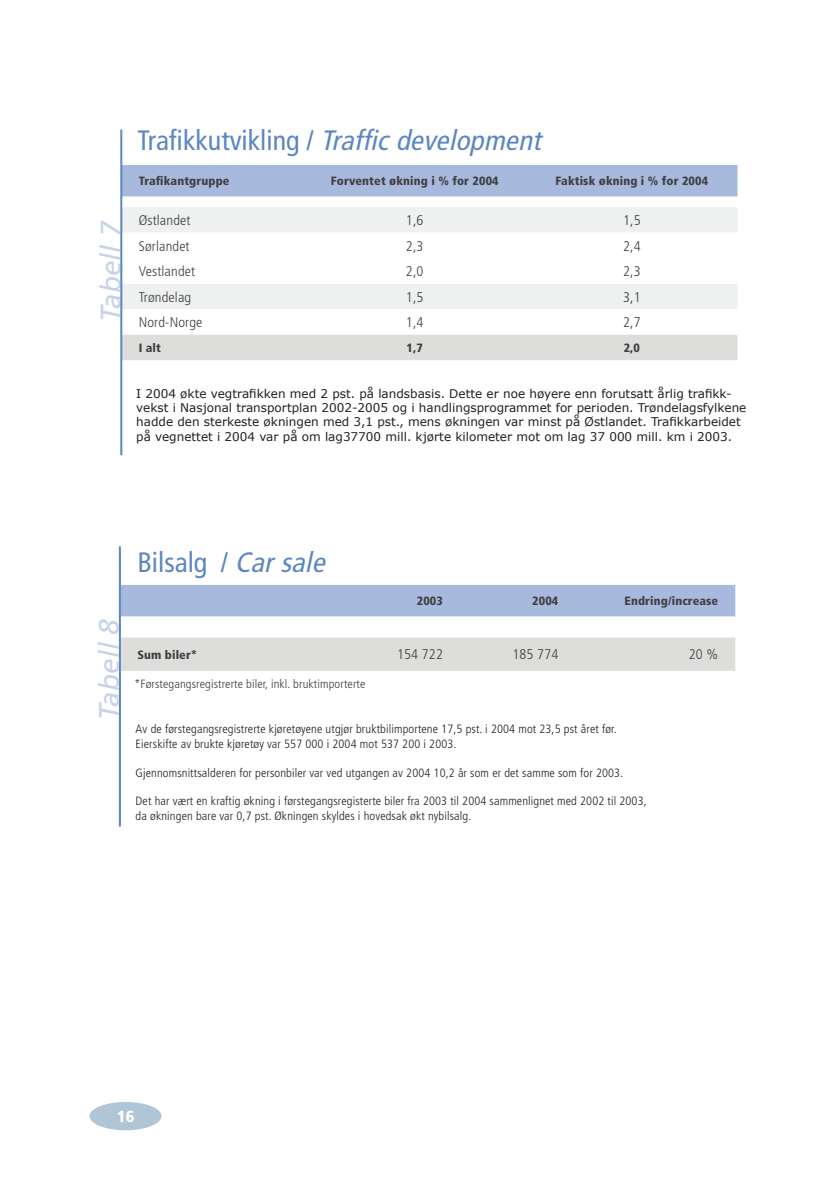
<style>
.page{position:relative;width:840px;height:1191px;background:#fff}
.page>*{position:absolute;margin:0;border:0;box-sizing:border-box;transform-origin:0 0}
.t1{font:italic condensed 28px "Frutiger";color:#5c86c2}
.t2{font:condensed 28px "Frutiger";color:#5c86c2}
.t3{font:italic 28px "Frutiger";color:#c8d2e9}
.t4{font:900 condensed 16px "Frutiger";color:#fff}
.t5{font:300 condensed 14px "Frutiger";letter-spacing:.01em;color:#3f3f40}
.t6{font:300 condensed 12px/14.4px "Frutiger";letter-spacing:.01em;color:#231f20}
.t7{font:12px/14.4px "Verdana";color:#231f20}
.t8{font:900 condensed 12px "Frutiger";letter-spacing:.01em;color:#3f3f40}
.t9{font:300 condensed 12px "Frutiger";letter-spacing:.01em;color:#3f3f40}
.s1{font-style:normal}
.s2{font-style:italic}
</style>
<div class="page">
<svg style="left:122px;top:165px;width:615px;height:42px"></svg>
<div style="left:122px;top:207px;width:615px;height:26px;background:#eff0f0"></div>
<svg style="left:122px;top:233px;width:615px;height:102px"></svg>
<div style="left:122px;top:335px;width:615px;height:25px;background:#dddddb"></div>
<hr style="left:120px;top:129px;width:2px;height:326px;background:#5c86c2">
<svg style="left:121px;top:585px;width:613px;height:86px"></svg>
<hr style="left:119px;top:546px;width:2px;height:280px;background:#5c86c2">
<div style="left:89px;top:1102px;width:72px;height:28px;background:#b0c6d6;border-radius:50%"></div>
<h1 class="t3" style="left:94px;top:322px;width:103px;rotate:-90deg">Tabell 7</h1>
<h1 class="t1" style="left:137px;top:124px;width:411px"><span class="s1">Tr a fi k k u tv i k l i n g /</span> Trafficdevelopment</h1>
<p class="t8" style="left:139px;top:174px;width:92px">Trafikantgruppe</p>
<p class="t8" style="left:331px;top:174px;width:169px">Forventet økning i % for 2004</p>
<p class="t8" style="left:555px;top:174px;width:154px">Faktisk økning i % for 2004</p>
<p class="t5" style="left:139px;top:212px;width:53px">Østlandet</p>
<p class="t5" style="left:406px;top:212px;width:19px">1,6</p>
<p class="t5" style="left:622px;top:212px;width:19px">1,5</p>
<p class="t5" style="left:139px;top:238px;width:52px">Sørlandet</p>
<p class="t5" style="left:406px;top:238px;width:19px">2,3</p>
<p class="t5" style="left:622px;top:238px;width:19px">2,4</p>
<p class="t5" style="left:139px;top:263px;width:58px">Vestlandet</p>
<p class="t5" style="left:406px;top:263px;width:19px">2,0</p>
<p class="t5" style="left:622px;top:263px;width:19px">2,3</p>
<p class="t5" style="left:139px;top:289px;width:54px">Trøndelag</p>
<p class="t5" style="left:406px;top:289px;width:19px">1,5</p>
<p class="t5" style="left:622px;top:289px;width:19px">3,1</p>
<p class="t5" style="left:139px;top:314px;width:65px">Nord-Norge</p>
<p class="t5" style="left:406px;top:314px;width:19px">1,4</p>
<p class="t5" style="left:622px;top:314px;width:19px">2,7</p>
<p class="t8" style="left:139px;top:340px;width:24px">I alt</p>
<p class="t8" style="left:406px;top:340px;width:18px">1,7</p>
<p class="t8" style="left:623px;top:340px;width:18px">2,0</p>
<p class="t7" style="left:136px;top:385px;width:611px">I 2004 økte vegtrafikken med 2 pst. på landsbasis. Dette er noe høyere enn forutsatt årlig trafikk&shy;vekst i Nasjonal transportplan 2002-2005 og i handlingsprogrammet for perioden. Trøndelagsfylkene hadde den sterkeste økningen med 3,1 pst., mens økningen var minst på Østlandet. Trafikkarbeidet på vegnettet i 2004 var på om lag37700 mill. kjørte kilometer mot om lag 37 000 mill. km i 2003.</p>
<h1 class="t3" style="left:93px;top:720px;width:102px;rotate:-90deg">Tabell 8</h1>
<h1 class="t2" style="left:137px;top:546px;width:195px">Bilsalg / <span class="s2">Carsale</span></h1>
<p class="t8" style="left:416px;top:594px;width:28px">2003</p>
<p class="t8" style="left:532px;top:594px;width:28px">2004</p>
<p class="t8" style="left:624px;top:594px;width:95px">Endring/increase</p>
<p class="t8" style="left:137px;top:647px;width:61px">Sum biler*</p>
<p class="t5" style="left:397px;top:646px;width:47px">154 722</p>
<p class="t5" style="left:512px;top:646px;width:47px">185 774</p>
<p class="t5" style="left:688px;top:646px;width:31px">20 %</p>
<p class="t9" style="left:134px;top:677px;width:232px">*Førstegangsregistrerte biler, inkl. bruktimporterte</p>
<p class="t6" style="left:135px;top:722px;width:482px">Av de førstegangsregistrerte kjøretøyene utgjør bruktbilimportene 17,5 pst. i 2004 mot 23,5 pst året før.<br>Eierskifte av brukte kjøretøy var 557 000 i 2004 mot 537 200 i 2003.</p>
<p class="t6" style="left:135px;top:765px;width:489px">Gjennomsnittsalderen for personbiler var ved utgangen av 2004 10,2 år som er det samme som for 2003.</p>
<p class="t6" style="left:135px;top:794px;width:512px">Det har vært en kraftig økning i førstegangsregisterte biler fra 2003 til 2004 sammenlignet med 2002 til 2003, da økningen bare var 0,7 pst. Økningen skyldes i hovedsak økt nybilsalg.</p>
<h2 class="t4" style="left:117px;top:1106px;width:19px">16</h2>
</div>
